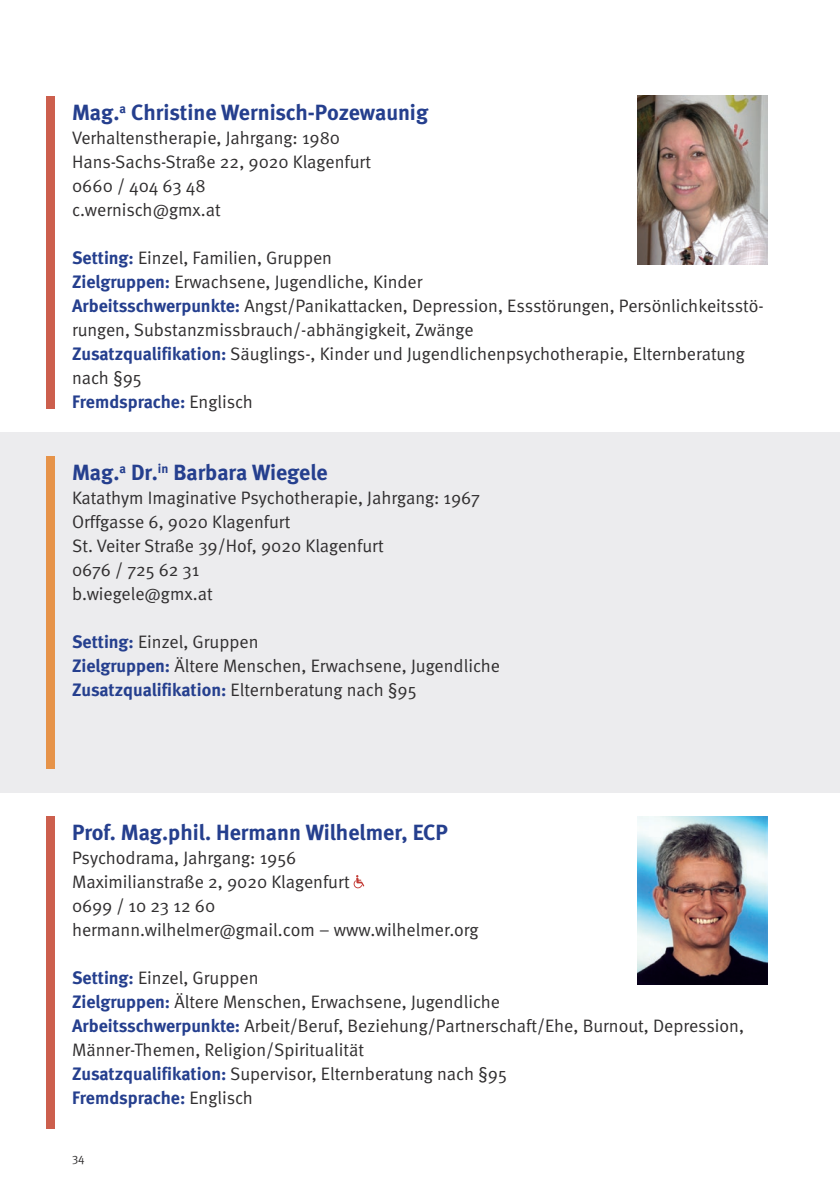
<style>
.page{position:relative;width:840px;height:1191px;background:#fff}
.page>*{position:absolute;margin:0;border:0;box-sizing:border-box;transform-origin:0 0}
.t1{font:700 22px "Meta";color:#253f8e}
.t2{font:18px/24px "Meta Normal";color:#312f30}
.t3{font:700 18px "Meta";color:#253f8e}
.t4{font:12px "Meta Normal";color:#312f30}
.s1{font-family:"Meta";font-weight:700;color:#253f8e}
.s2{font-family:"Meta Normal";font-weight:400;color:#312f30}
</style>
<div class="page">
<div style="left:0;top:432px;width:839px;height:360px;background:#ececee"></div>
<div style="left:46px;top:456px;width:8px;height:312px;background:#e69349"></div>
<div style="left:46px;top:816px;width:8px;height:312px;background:#cc5f4d"></div>
<div style="left:46px;top:96px;width:8px;height:312px;background:#cc5f4d"></div>
<svg style="left:353px;top:875px;width:11px;height:13px"></svg>
<img style="left:637px;top:96px;width:130px;height:168px">
<img style="left:637px;top:816px;width:130px;height:168px">
<p class="t1" style="left:72px;top:99px;width:357px">Mag.<sup>a</sup> Christine Wernisch-Pozewaunig</p>
<p class="t2" style="left:72px;top:126px;width:300px">Verhaltenstherapie, Jahrgang: 1980<br>Hans-Sachs-Straße 22, 9020 Klagenfurt<br>0660 / 404 63 48<br>c.wernisch@gmx.at</p>
<p class="t2" style="left:72px;top:246px;width:692px"><span class="s1">Setting:</span> Einzel, Familien, Gruppen<br><span class="s1">Zielgruppen:</span> Erwachsene, Jugendliche, Kinder<br><span class="s1">Arbeitsschwerpunkte:</span> Angst/Panikattacken, Depression, Essstörungen, Persönlichkeitsstö&shy;rungen, Substanzmissbrauch/-abhängigkeit, Zwänge<br><span class="s1">Zusatzqualifikation:</span> Säuglings-, Kinder und Jugendlichenpsychotherapie, Elternberatung nach §95</p>
<p class="t3" style="left:72px;top:391px;width:182px">Fremdsprache: <span class="s2">Englisch</span></p>
<p class="t1" style="left:72px;top:459px;width:257px">Mag.<sup>a</sup> Dr.<sup>in</sup> Barbara Wiegele</p>
<p class="t2" style="left:72px;top:486px;width:409px">Katathym Imaginative Psychotherapie, Jahrgang: 1967<br>Orffgasse 6, 9020 Klagenfurt<br>St. Veiter Straße 39/Hof, 9020 Klagenfurt<br>0676 / 725 62 31<br>b.wiegele@gmx.at</p>
<p class="t2" style="left:72px;top:630px;width:429px"><span class="s1">Setting:</span> Einzel, Gruppen<br><span class="s1">Zielgruppen:</span> Ältere Menschen, Erwachsene, Jugendliche<br><span class="s1">Zusatzqualifikation:</span> Elternberatung nach §95</p>
<p class="t1" style="left:72px;top:819px;width:377px">Prof. Mag.phil. Hermann Wilhelmer, ECP</p>
<p class="t2" style="left:72px;top:846px;width:408px">Psychodrama, Jahrgang: 1956<br>Maximilianstraße 2, 9020 Klagenfurt<br>0699 / 10 23 12 60<br>hermann.wilhelmer@gmail.com – www.wilhelmer.org</p>
<p class="t2" style="left:72px;top:966px;width:673px"><span class="s1">Setting:</span> Einzel, Gruppen<br><span class="s1">Zielgruppen:</span> Ältere Menschen, Erwachsene, Jugendliche<br><span class="s1">Arbeitsschwerpunkte:</span> Arbeit/Beruf, Beziehung/Partnerschaft/Ehe, Burnout, Depression, Männer-Themen, Religion/Spiritualität<br><span class="s1">Zusatzqualifikation:</span> Supervisor, Elternberatung nach §95</p>
<p class="t3" style="left:72px;top:1087px;width:182px">Fremdsprache: <span class="s2">Englisch</span></p>
<p class="t4" style="left:72px;top:1151px;width:14px">34</p>
</div>
